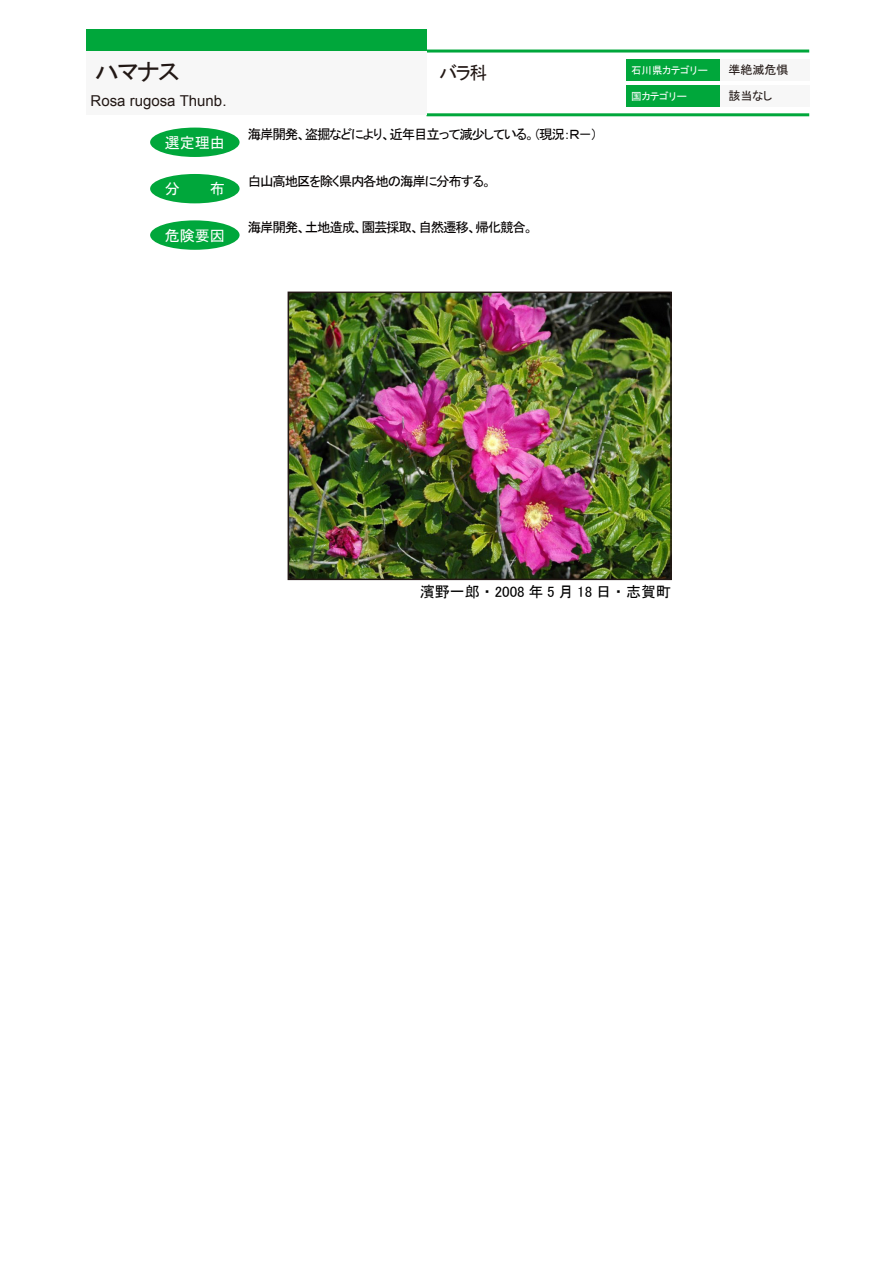
<style>
.page{position:relative;width:893px;height:1263px;background:#fff}
.page>*{position:absolute;margin:0;border:0;box-sizing:border-box;transform-origin:0 0}
.t1{font:24px "MS P Gothic";color:#221815}
.t2{font:18px "MS P Gothic";color:#221815}
.t3{font:15px "MS P Gothic";color:#000}
.t4{font:15px "Arial";color:#221815}
.t5{font:15px "MS P Gothic";color:#fff}
.t6{font:13.5px "MS P Gothic";letter-spacing:-.09em;color:#040000}
.t7{font:12px "MS P Gothic";color:#221815}
.t8{font:10.5px "MS P Gothic";color:#fff}
.s1{font-family:"MS Gothic"}
</style>
<div class="page">
<div style="left:720px;top:60px;width:89px;height:21px;background:#f7f7f7"></div>
<div style="left:720px;top:85px;width:89px;height:21px;background:#f7f7f7"></div>
<div style="left:626px;top:85px;width:94px;height:21px;background:#00a73b"></div>
<div style="left:626px;top:60px;width:94px;height:21px;background:#00a73b"></div>
<hr style="left:426px;top:50px;width:383px;height:3px;background:#00a73b">
<hr style="left:426px;top:113px;width:383px;height:3px;background:#00a73b">
<div style="left:86px;top:51px;width:340px;height:64px;background:#f7f7f7"></div>
<div style="left:86px;top:30px;width:340px;height:21px;background:#00a73b"></div>
<div style="left:150px;top:128px;width:90px;height:29px;background:#00a73b;border-radius:50%"></div>
<div style="left:150px;top:220px;width:90px;height:30px;background:#00a73b;border-radius:50%"></div>
<div style="left:150px;top:174px;width:90px;height:29px;background:#00a73b;border-radius:50%"></div>
<img style="left:291px;top:295px;width:378px;height:282px">
<div style="left:288px;top:292px;width:384px;height:288px;border:2px solid #231815"></div>
<h1 class="t1" style="left:95px;top:60px;width:86px">ハマナス</h1>
<p class="t4" style="left:91px;top:91px;width:137px">Rosa rugosa Thunb.</p>
<p class="t5" style="left:165px;top:135px;width:61px">選定理由</p>
<p class="t5" style="left:165px;top:181px;width:62px">分<span class="s1">　　</span>布</p>
<p class="t5" style="left:165px;top:228px;width:61px">危険要因</p>
<h2 class="t2" style="left:439px;top:64px;width:50px">バラ科</h2>
<p class="t7" style="left:728px;top:64px;width:61px">準絶滅危惧</p>
<p class="t8" style="left:631px;top:65px;width:78px">石川県カテゴリー</p>
<p class="t8" style="left:631px;top:91px;width:57px">国カテゴリー</p>
<p class="t7" style="left:728px;top:89px;width:46px">該当なし</p>
<p class="t6" style="left:248px;top:128px;width:351px">海岸開発、盗掘などにより、近年目立って減少している。（現況：Ｒ－）</p>
<p class="t6" style="left:248px;top:174px;width:245px">白山高地区を除く県内各地の海岸に分布する。</p>
<p class="t6" style="left:248px;top:221px;width:287px">海岸開発、土地造成、園芸採取、自然遷移、帰化競合。</p>
<p class="t3" style="left:420px;top:584px;width:253px">濱野一郎・ 2008 年 5 月 18 日・志賀町</p>
</div>
